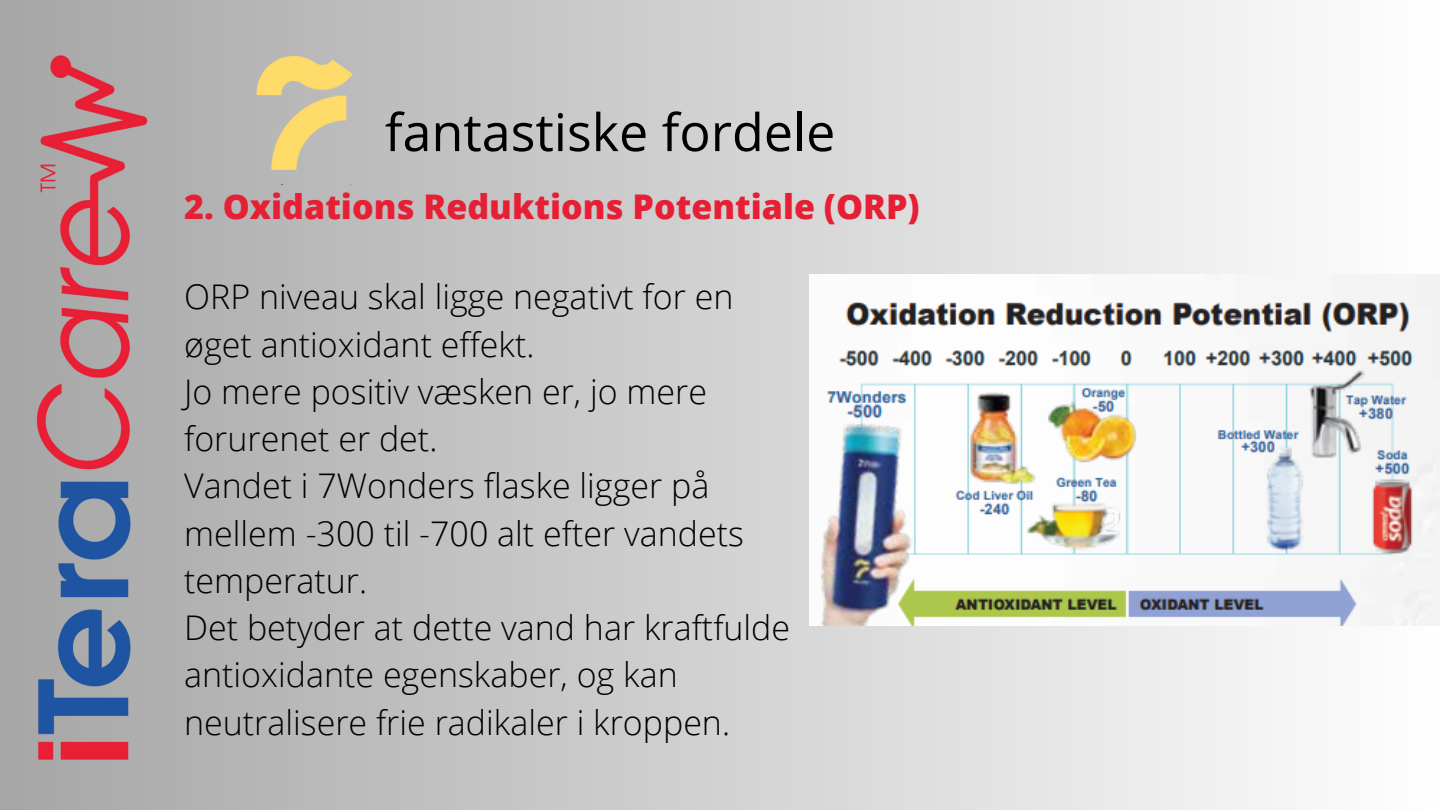
<style>
.page{position:relative;width:1440px;height:810px;background:#fff}
.page>*{position:absolute;margin:0;border:0;box-sizing:border-box;transform-origin:0 0}
.t1{font:52px "Open Sans";color:#000}
.t2{font:300 34px/47.2px "Open Sans";color:#000}
.t3{font:800 34px "Open Sans";color:#e71f35}
</style>
<div class="page">
<div style="left:0;top:0;width:1440px;height:810px;background:linear-gradient(to right,#a6a6a6,#fefefe)"></div>
<img style="left:0;top:5px;width:184px;height:805px">
<img style="left:218px;top:17px;width:167px;height:167px">
<img style="left:809px;top:275px;width:631px;height:351px">
<p class="t1" style="left:385px;top:96px;width:452px">fantastiske fordele</p>
<p class="t3" style="left:184px;top:183px;width:737px">2. Oxidations Reduktions Potentiale (ORP)</p>
<p class="t2" style="left:184px;top:273px;width:551px">ORP niveau skal ligge negativt for en øget antioxidant effekt.</p>
<p class="t2" style="left:184px;top:367px;width:524px">Jo mere positiv væsken er, jo mere forurenet er det.</p>
<p class="t2" style="left:184px;top:462px;width:561px">Vandet i 7Wonders flaske ligger på mellem -300 til -700 alt efter vandets temperatur.</p>
<p class="t2" style="left:184px;top:603px;width:608px">Det betyder at dette vand har kraftfulde antioxidante egenskaber, og kan neutralisere frie radikaler i kroppen.</p>
</div>
